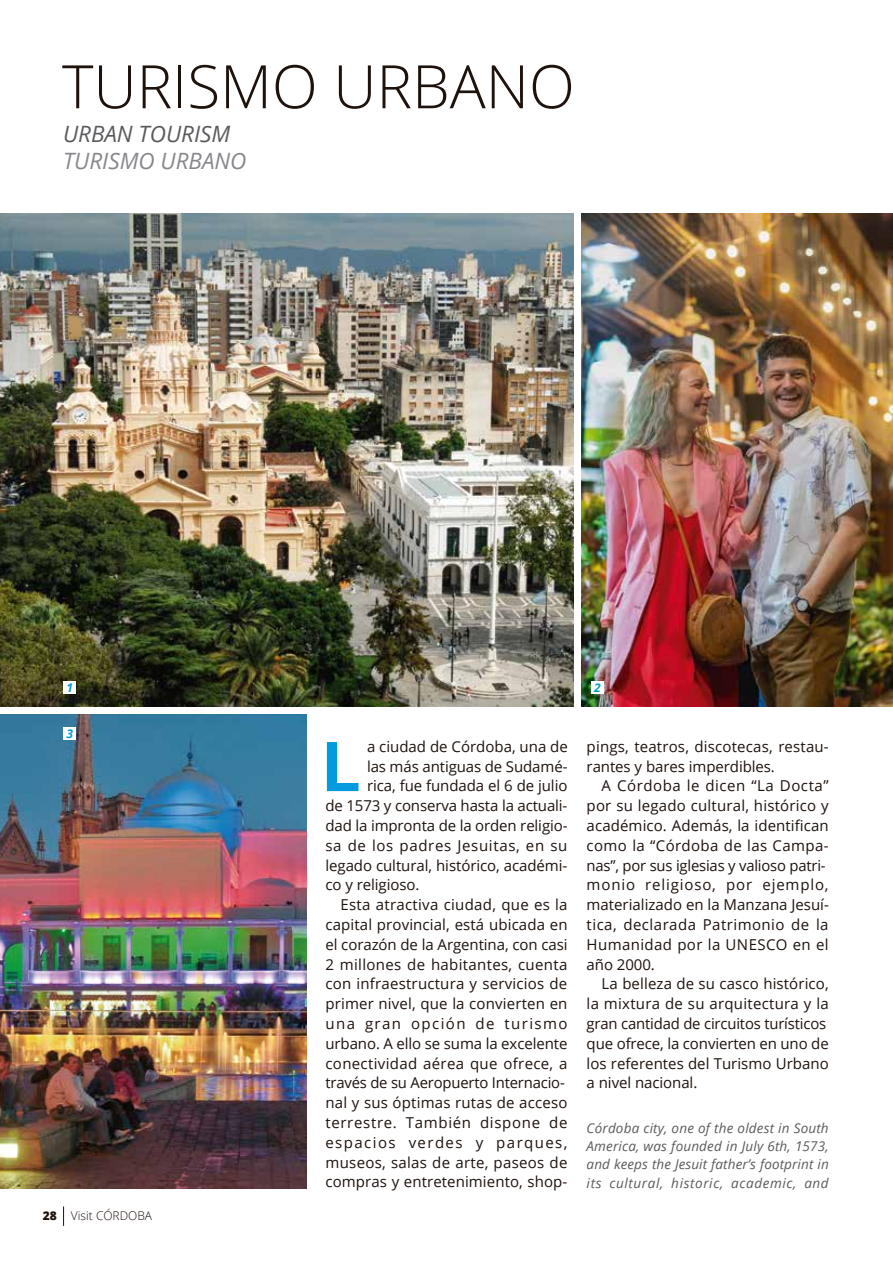
<style>
.page{position:relative;width:893px;height:1263px;background:#fff}
.page>*{position:absolute;margin:0;border:0;box-sizing:border-box;transform-origin:0 0}
.t1{font:700 69px "Roboto";color:#009cde}
.t2{font:300 60px "Open Sans";color:#1e120d}
.t3{font:italic 22.5px "Open Sans";color:#89878c}
.t4{font:italic 22.5px "Open Sans";color:#5b5b5f}
.t5{font:15px/19.8px "Open Sans";letter-spacing:.01em;color:#1e120d}
.t6{font:15px "Open Sans";letter-spacing:-.01em;color:#1e120d}
.t7{font:15px "Open Sans";letter-spacing:.045em;color:#1e120d}
.t8{font:15px "Open Sans";letter-spacing:.095em;color:#1e120d}
.t9{font:italic 13.5px/18.3px "Open Sans";letter-spacing:.045em;color:#5b5b5f;text-align:justify}
.t10{font:300 12px "Open Sans";color:#1e120d}
.t11{font:italic 700 12px "Open Sans";color:#009ace}
.s1{font-weight:800}
</style>
<div class="page">
<img style="left:0;top:213px;width:573px;height:493px">
<svg style="left:63px;top:1206px;width:1px;height:20px"></svg>
<img style="left:582px;top:213px;width:311px;height:493px">
<img style="left:0;top:715px;width:306px;height:473px">
<div style="left:64px;top:681px;width:12px;height:13px;background:#fff"></div>
<div style="left:591px;top:681px;width:13px;height:13px;background:#fff"></div>
<div style="left:64px;top:727px;width:12px;height:13px;background:#fff"></div>
<h2 class="t2" style="left:62px;top:45px;width:514px">TURISMO URBANO</h2>
<h3 class="t4" style="left:63px;top:118px;width:169px">URBAN TOURISM</h3>
<h3 class="t3" style="left:63px;top:145px;width:185px">TURISMO URBANO</h3>
<p class="t11" style="left:66px;top:679px;width:8px">1</p>
<p class="t11" style="left:594px;top:679px;width:8px">2</p>
<p class="t11" style="left:66px;top:725px;width:8px">3</p>
<p class="t10" style="left:43px;top:1208px;width:111px"><span class="s1">28</span> Visit CÓRDOBA</p>
<p class="t5" style="left:367px;top:736px;width:202px">a ciudad de Córdoba, una de</p>
<p class="t5" style="left:367px;top:756px;width:202px">las más antiguas de Sudamé-</p>
<p class="t5" style="left:367px;top:776px;width:202px">rica, fue fundada el 6 de julio</p>
<p class="t6" style="left:325px;top:795px;width:243px">de 1573 y conserva hasta la actuali-</p>
<p class="t6" style="left:325px;top:815px;width:244px">dad la impronta de la orden religio-</p>
<p class="t7" style="left:325px;top:835px;width:243px">sa de los padres Jesuitas, en su</p>
<p class="t5" style="left:325px;top:855px;width:243px">legado cultural, histórico, académi-</p>
<p class="t5" style="left:325px;top:875px;width:96px">co y religioso.</p>
<p class="t5" style="left:340px;top:894px;width:229px">Esta atractiva ciudad, que es la</p>
<p class="t5" style="left:325px;top:914px;width:244px">capital provincial, está ubicada en</p>
<p class="t5" style="left:325px;top:934px;width:244px">el corazón de la Argentina, con casi</p>
<p class="t5" style="left:325px;top:954px;width:243px">2 millones de habitantes, cuenta</p>
<p class="t5" style="left:325px;top:974px;width:243px">con infraestructura y servicios de</p>
<p class="t5" style="left:325px;top:993px;width:243px">primer nivel, que la convierten en</p>
<p class="t8" style="left:325px;top:1013px;width:244px">una gran opción de turismo</p>
<p class="t5" style="left:325px;top:1033px;width:244px">urbano. A ello se suma la excelente</p>
<p class="t5" style="left:325px;top:1053px;width:244px">conectividad aérea que ofrece, a</p>
<p class="t6" style="left:325px;top:1073px;width:241px">través de su Aeropuerto Internacio-</p>
<p class="t5" style="left:325px;top:1092px;width:244px">nal y sus óptimas rutas de acceso</p>
<p class="t7" style="left:325px;top:1112px;width:243px">terrestre. También dispone de</p>
<p class="t8" style="left:325px;top:1132px;width:244px">espacios verdes y parques,</p>
<p class="t5" style="left:325px;top:1152px;width:244px">museos, salas de arte, paseos de</p>
<p class="t5" style="left:325px;top:1172px;width:243px">compras y entretenimiento, shop-</p>
<h1 class="t1" style="left:323px;top:718px;width:39px">L</h1>
<p class="t5" style="left:587px;top:736px;width:244px">pings, teatros, discotecas, restau&shy;rantes y bares imperdibles.</p>
<p class="t5" style="left:587px;top:776px;width:244px;text-indent:15px">A Córdoba le dicen “La Docta” por su legado cultural, histórico y académico. Además, la identifican como la “Córdoba de las Campa&shy;nas”, por sus iglesias y valioso patri&shy;monio religioso, por ejemplo, materializado en la Manzana Jesuí&shy;tica, declarada Patrimonio de la<br>Humanidad por la UNESCO en el año 2000.</p>
<p class="t5" style="left:587px;top:974px;width:244px;text-indent:15px">La belleza de su casco histórico, la mixtura de su arquitectura y la gran cantidad de circuitos turísticos que ofrece, la convierten en uno de los referentes del Turismo Urbano a nivel nacional.</p>
<p class="t9" style="left:587px;top:1118px;width:244px">Córdoba city, one of the oldest in South America, was founded in July 6th, 1573, and keeps the Jesuit father’s footprint in its cultural, historic, academic, and</p>
</div>
